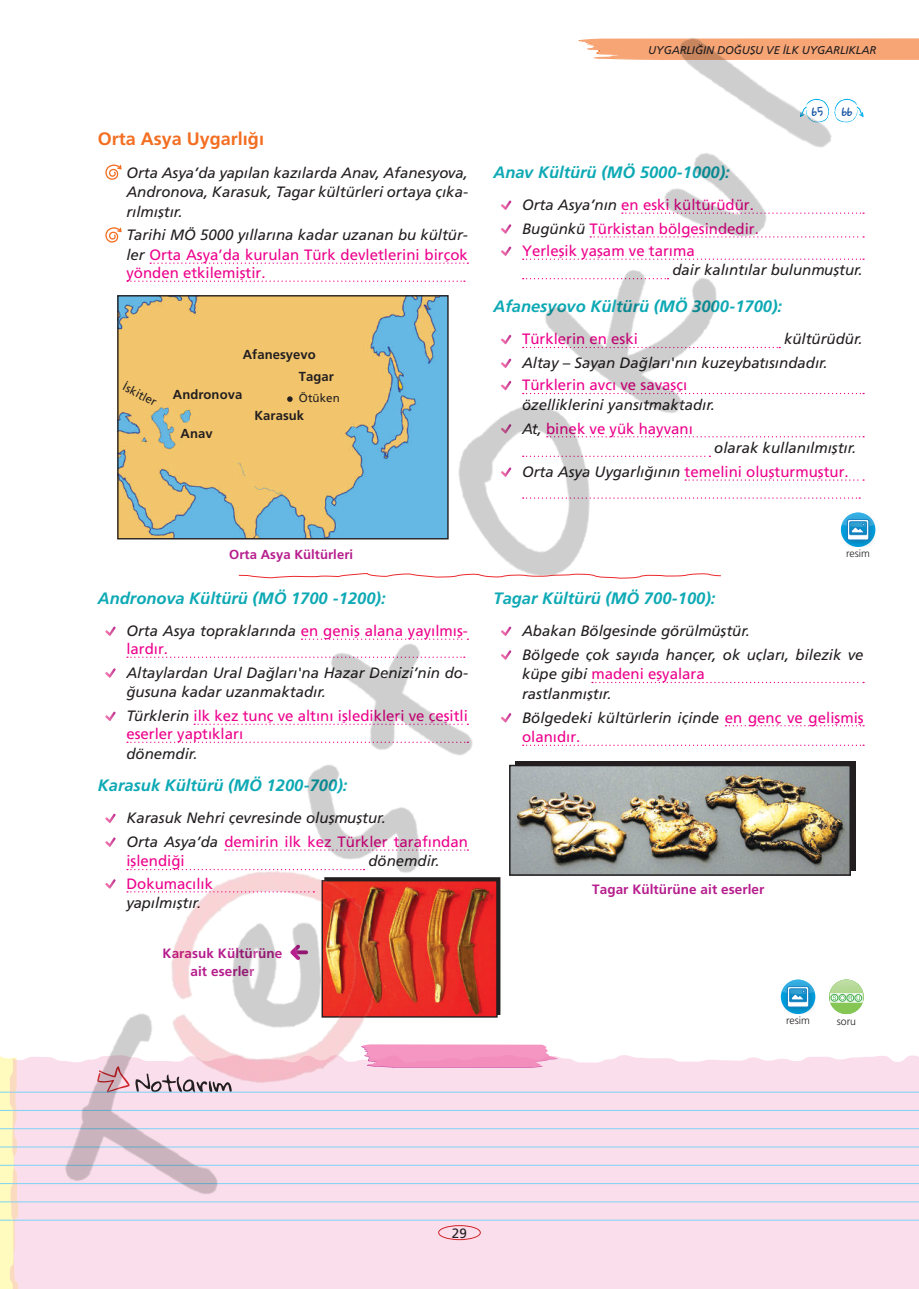
<style>
.page{position:relative;width:919px;height:1289px;background:#fff}
.page>*{position:absolute;margin:0;border:0;box-sizing:border-box;transform-origin:0 0}
.t1{font:18px "Frutiger Bold Tr";color:#f36e21}
.t2{font:16.5px "Frutiger Bold Italic Tr";color:#0da9b4}
.t3{font:15px/19.5px "Frutiger Italic Tr";color:#231f20}
.t4{font:15px/18px "Frutiger Normal Tr";color:#ed028c}
.t5{font:13.5px/18px "Frutiger Bold Tr";letter-spacing:.005em;color:#b61d8d;text-align:center}
.t6{font:13.5px "Frutiger Normal Tr";color:#231f20}
.t7{font:13.05px/21.6px "Frutiger Bold Tr";letter-spacing:.005em;color:#231f20}
.t8{font:13.05px "Frutiger Bold Tr";letter-spacing:.005em;color:#b61d8d}
.t9{font:11.55px "Frutiger Normal Tr";letter-spacing:.005em;color:#231f20}
.t10{font:11.25px "Frutiger Italic Tr";letter-spacing:-.01em;color:#231f20}
.t11{font:10.65px "Gloria Hallelujah";color:#1553a4}
.t12{font:10.5px "Frutiger Light Nr Tr";color:#231f20}
.s1{font-family:"Frutiger Italic Tr";color:#231f20}
.s2{font-family:"Frutiger Normal Tr";color:#ed028c}
</style>
<div class="page">
<svg style="left:0;top:1056px;width:10px;height:232px;background:#faf8bf"></svg>
<svg style="left:10px;top:1055px;width:908px;height:233px;background:#f9dfe2"></svg>
<hr style="left:13px;top:1164px;width:905px;height:1px;background:#7cd3f6">
<hr style="left:13px;top:1110px;width:905px;height:1px;background:#7cd3f6">
<hr style="left:13px;top:1183px;width:905px;height:1px;background:#7cd3f6">
<hr style="left:13px;top:1201px;width:905px;height:1px;background:#7cd3f6">
<hr style="left:13px;top:1091px;width:905px;height:1px;background:#7cd3f6">
<hr style="left:13px;top:1219px;width:905px;height:1px;background:#7cd3f6">
<hr style="left:13px;top:1128px;width:905px;height:1px;background:#7cd3f6">
<hr style="left:13px;top:1146px;width:905px;height:1px;background:#7cd3f6">
<svg style="left:898px;top:38px;width:20px;height:22px"></svg>
<img style="left:20px;top:38px;width:878px;height:1250px">
<p class="t1" style="left:98px;top:128px;width:168px">Orta Asya Uygarlığı</p>
<p class="t3" style="left:126px;top:163px;width:343px;text-align:justify">Orta Asya’da yapılan kazılarda Anav, Afanesyova, Andronova, Karasuk, Tagar kültürleri ortaya çıka&shy;rılmıştır.</p>
<p class="t3" style="left:126px;top:225px;width:343px">Tarihi MÖ 5000 yıllarına kadar uzanan bu kültür-</p>
<p class="t4" style="left:126px;top:245px;width:343px"><span class="s1">ler</span> Orta Asya’da kurulan Türk devletlerini birçok yönden etkilemiştir.</p>
<p class="t7" style="left:299px;top:344px;width:37px;text-indent:-56px">Afanesyevo<br>Tagar</p>
<p class="t9" style="left:299px;top:391px;width:42px">Ötüken</p>
<p class="t9" style="left:127px;top:380px;width:38px;rotate:28deg">İskitler</p>
<p class="t7" style="left:173px;top:383px;width:71px">Andronova</p>
<p class="t7" style="left:180px;top:423px;width:34px">Anav</p>
<p class="t7" style="left:254px;top:405px;width:51px">Karasuk</p>
<p class="t10" style="left:648px;top:43px;width:229px">UYGARLIĞIN DOĞUŞU VE İLK UYGARLIKLAR</p>
<p class="t11" style="left:811px;top:106px;width:13px">65</p>
<p class="t11" style="left:841px;top:106px;width:12px">66</p>
<p class="t2" style="left:493px;top:162px;width:238px">Anav Kültürü (MÖ 5000-1000):</p>
<p class="t4" style="left:522px;top:193px;width:238px;line-height:23.7px"><span class="s1">Orta Asya’nın</span> en eski kültürüdür.<br><span class="s1">Bugünkü</span> Türkistan bölgesindedir.</p>
<p class="t4" style="left:522px;top:241px;width:174px">Yerleşik yaşam ve tarıma</p>
<p class="t3" style="left:672px;top:260px;width:192px">dair kalıntılar bulunmuştur.</p>
<p class="t2" style="left:493px;top:296px;width:290px">Afanesyovo Kültürü (MÖ 3000-1700):</p>
<p class="t4" style="left:522px;top:330px;width:117px">Türklerin en eski</p>
<p class="t3" style="left:522px;top:327px;width:342px;line-height:23.7px;text-indent:262px">kültürüdür.<br>Altay – Sayan Dağları'nın kuzeybatısındadır.</p>
<p class="t4" style="left:522px;top:376px;width:167px">Türklerin avcı ve savaşçı</p>
<p class="t3" style="left:522px;top:395px;width:194px">özelliklerini yansıtmaktadır.</p>
<p class="t4" style="left:522px;top:419px;width:172px"><span class="s1">At,</span> binek ve yük hayvanı</p>
<p class="t3" style="left:714px;top:438px;width:144px">olarak kullanılmıştır.</p>
<p class="t4" style="left:522px;top:462px;width:328px"><span class="s1">Orta Asya Uygarlığının</span> temelini oluşturmuştur.</p>
<p class="t8" style="left:229px;top:546px;width:125px">Orta Asya Kültürleri</p>
<p class="t2" style="left:98px;top:588px;width:289px">Andronova Kültürü (MÖ 1700 -1200):</p>
<p class="t3" style="left:126px;top:621px;width:343px">Orta Asya topraklarında <span class="s2">en geniş alana yayılmış-</span></p>
<p class="t4" style="left:126px;top:639px;width:43px">lardır.</p>
<p class="t3" style="left:126px;top:662px;width:343px">Altaylardan Ural Dağları'na Hazar Denizi’nin do&shy;ğusuna kadar uzanmaktadır.</p>
<p class="t4" style="left:126px;top:706px;width:343px"><span class="s1">Türklerin</span> ilk kez tunç ve altını işledikleri ve çeşitli eserler yaptıkları</p>
<p class="t3" style="left:126px;top:743px;width:73px">dönemdir.</p>
<p class="t2" style="left:98px;top:775px;width:251px">Karasuk Kültürü (MÖ 1200-700):</p>
<p class="t3" style="left:126px;top:808px;width:261px">Karasuk Nehri çevresinde oluşmuştur.</p>
<p class="t4" style="left:126px;top:831px;width:343px;line-height:19.5px"><span class="s1">Orta Asya’da</span> demirin ilk kez Türkler tarafından işlendiği</p>
<p class="t3" style="left:368px;top:851px;width:73px">dönemdir.</p>
<p class="t4" style="left:126px;top:874px;width:88px">Dokumacılık</p>
<p class="t3" style="left:126px;top:893px;width:76px">yapılmıştır.</p>
<p class="t5" style="left:163px;top:943px;width:121px">Karasuk Kültürüne ait eserler</p>
<p class="t12" style="left:846px;top:547px;width:25px">resim</p>
<p class="t2" style="left:493px;top:588px;width:223px">Tagar Kültürü (MÖ 700-100):</p>
<p class="t3" style="left:522px;top:618px;width:343px;line-height:23.7px">Abakan Bölgesinde görülmüştür.<br>Bölgede çok sayıda hançer, ok uçları, bilezik ve</p>
<p class="t4" style="left:522px;top:665px;width:184px"><span class="s1">küpe gibi</span> madeni eşyalara</p>
<p class="t3" style="left:522px;top:681px;width:343px;line-height:23.7px">rastlanmıştır.<br>Bölgedeki kültürlerin içinde <span class="s2">en genç ve gelişmiş</span></p>
<p class="t4" style="left:522px;top:727px;width:60px">olanıdır.</p>
<p class="t5" style="left:592px;top:880px;width:174px">Tagar Kültürüne ait eserler</p>
<p class="t12" style="left:786px;top:1014px;width:25px">resim</p>
<p class="t12" style="left:836px;top:1015px;width:21px">soru</p>
<p class="t6" style="left:452px;top:1224px;width:17px">29</p>
</div>
